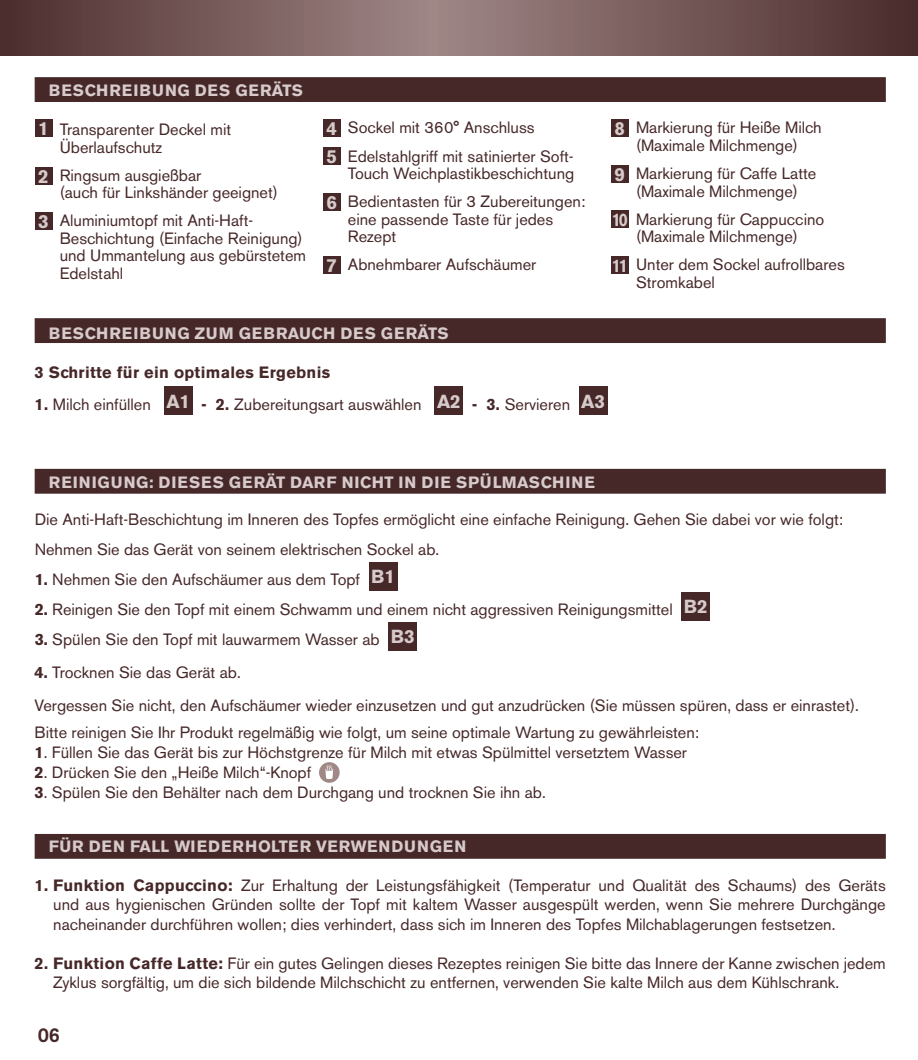
<style>
.page{position:relative;width:918px;height:1060px;background:#fff}
.page>*{position:absolute;margin:0;border:0;box-sizing:border-box;transform-origin:0 0}
.t1{font:500 20px "Akzidenz Grotesk BE";color:#472829}
.t2{font:16.25px/17.5px "Akzidenz Grotesk BE";color:#472829}
.t3{font:700 16.25px "Akzidenz Grotesk BE";letter-spacing:.06em;color:#d6caca}
.t4{font:700 16.25px "Akzidenz Grotesk BE";color:#472829}
.s1{font-weight:700;font-size:18.75px;color:#d6caca}
.s2{font-weight:700;font-size:18px;color:#d6caca}
.s3{font-weight:700}
</style>
<div class="page">
<div style="left:35px;top:77px;width:850px;height:25px;background:#472829;border:1px solid #472829"></div>
<div style="left:35px;top:318px;width:850px;height:25px;background:#472829;border:1px solid #472829"></div>
<div style="left:35px;top:469px;width:850px;height:25px;background:#472829;border:1px solid #472829"></div>
<div style="left:35px;top:834px;width:850px;height:24px;background:#472829"></div>
<svg style="left:0;top:0;width:917px;height:56px;background:#755959"></svg>
<div style="left:35px;top:119px;width:17px;height:18px;background:#472829"></div>
<div style="left:35px;top:167px;width:17px;height:17px;background:#472829"></div>
<div style="left:35px;top:212px;width:17px;height:18px;background:#472829"></div>
<div style="left:323px;top:119px;width:17px;height:18px;background:#472829"></div>
<div style="left:323px;top:147px;width:17px;height:18px;background:#472829"></div>
<div style="left:323px;top:193px;width:17px;height:18px;background:#472829"></div>
<div style="left:323px;top:256px;width:17px;height:18px;background:#472829"></div>
<div style="left:610px;top:119px;width:18px;height:18px;background:#472829"></div>
<div style="left:610px;top:165px;width:18px;height:18px;background:#472829"></div>
<div style="left:610px;top:210px;width:18px;height:18px;background:#472829"></div>
<div style="left:610px;top:256px;width:18px;height:18px;background:#472829"></div>
<div style="left:164px;top:386px;width:28px;height:29px;background:#472829"></div>
<div style="left:434px;top:386px;width:29px;height:29px;background:#472829"></div>
<div style="left:578px;top:386px;width:29px;height:29px;background:#472829"></div>
<div style="left:369px;top:562px;width:28px;height:28px;background:#472829"></div>
<div style="left:681px;top:592px;width:28px;height:28px;background:#472829"></div>
<div style="left:388px;top:622px;width:28px;height:28px;background:#472829"></div>
<div style="left:319px;top:762px;width:20px;height:21px;background:#a08887;border-radius:50%"></div>
<svg style="left:325px;top:765px;width:8px;height:14px"></svg>
<p class="t3" style="left:49px;top:81px;width:253px">BESCHREIBUNG DES GERÄTS</p>
<p class="t2" style="left:60px;top:121px;width:173px;text-indent:-21px"><span class="s1">1</span> Transparenter Deckel mit<br>Überlaufschutz</p>
<p class="t2" style="left:60px;top:166px;width:220px;text-indent:-21px"><span class="s1">2</span> Ringsum ausgießbar<br>(auch für Linkshänder geeignet)</p>
<p class="t2" style="left:60px;top:212px;width:248px;text-indent:-21px"><span class="s1">3</span> Aluminiumtopf mit Anti-Haft-<br>Beschichtung (Einfache Reinigung) und Ummantelung aus gebürstetem<br>Edelstahl</p>
<p class="t2" style="left:326px;top:114px;width:248px;line-height:28.2px"><span class="s1">4</span> Sockel mit 360° Anschluss<br><span class="s1">5</span> Edelstahlgriff mit satinierter Soft-</p>
<p class="t2" style="left:326px;top:159px;width:260px;line-height:28.2px;text-indent:21px">Touch Weichplastikbeschichtung<br><span class="s1">6</span> Bedientasten für 3 Zubereitungen:</p>
<p class="t2" style="left:348px;top:210px;width:207px">eine passende Taste für jedes<br>Rezept</p>
<p class="t2" style="left:326px;top:256px;width:211px"><span class="s1">7</span> Abnehmbarer Aufschäumer</p>
<p class="t2" style="left:614px;top:119px;width:208px;text-align:center"><span class="s1">8</span> Markierung für Heiße Milch (Maximale Milchmenge)</p>
<p class="t2" style="left:614px;top:165px;width:203px;text-align:center"><span class="s1">9</span> Markierung für Caffe Latte (Maximale Milchmenge)</p>
<p class="t2" style="left:611px;top:210px;width:214px;text-align:center"><span class="s2">10</span> Markierung für Cappuccino (Maximale Milchmenge)</p>
<p class="t2" style="left:635px;top:256px;width:210px;text-indent:-24px"><span class="s2">11</span> Unter dem Sockel aufrollbares<br>Stromkabel</p>
<p class="t3" style="left:49px;top:324px;width:398px">BESCHREIBUNG ZUM GEBRAUCH DES GERÄTS</p>
<p class="t4" style="left:35px;top:363px;width:297px">3 SCHRITTE FÜR EIN OPTIMALES ERGEBNIS</p>
<p class="t2" style="left:35px;top:395px;width:571px"><span class="s3">1.</span> Milch einfüllen <span class="s1">A1</span> <span class="s3">- 2.</span> Zubereitungsart auswählen <span class="s1">A2</span> <span class="s3">- 3.</span> Servieren <span class="s1">A3</span></p>
<p class="t3" style="left:49px;top:473px;width:547px">REINIGUNG: DIESES GERÄT DARF NICHT IN DIE SPÜLMASCHINE</p>
<p class="t2" style="left:35px;top:505px;width:809px;line-height:30px">Die Anti-Haft-Beschichtung im Inneren des Topfes ermöglicht eine einfache Reinigung. Gehen Sie dabei vor wie folgt:<br>Nehmen Sie das Gerät von seinem elektrischen Sockel ab.</p>
<p class="t2" style="left:35px;top:571px;width:361px"><span class="s3">1.</span> Nehmen Sie den Aufschäumer aus dem Topf <span class="s1">B1</span></p>
<p class="t2" style="left:35px;top:601px;width:674px"><span class="s3">2.</span> Reinigen Sie den Topf mit einem Schwamm und einem nicht aggressiven Reinigungsmittel <span class="s1">B2</span></p>
<p class="t2" style="left:35px;top:631px;width:381px"><span class="s3">3.</span> Spülen Sie den Topf mit lauwarmem Wasser ab <span class="s1">B3</span></p>
<p class="t2" style="left:35px;top:656px;width:825px;line-height:32.5px"><span class="s3">4.</span> Trocknen Sie das Gerät ab.<br>Vergessen Sie nicht, den Aufschäumer wieder einzusetzen und gut anzudrücken (Sie müssen spüren, dass er einrastet).</p>
<p class="t2" style="left:35px;top:723px;width:665px">Bitte reinigen Sie Ihr Produkt regelmäßig wie folgt, um seine optimale Wartung zu gewährleisten:</p>
<p class="t2" style="left:35px;top:743px;width:653px"><span class="s3">1</span>. Füllen Sie das Gerät bis zur Höchstgrenze für Milch mit etwas Spülmittel versetztem Wasser</p>
<p class="t2" style="left:35px;top:763px;width:278px"><span class="s3">2</span>. Drücken Sie den „Heiße Milch“-Knopf</p>
<p class="t2" style="left:35px;top:783px;width:512px"><span class="s3">3</span>. Spülen Sie den Behälter nach dem Durchgang und trocknen Sie ihn ab.</p>
<p class="t3" style="left:49px;top:836px;width:13px">FÜR</p>
<p class="t3" style="left:89px;top:836px;width:52px">DEN FALL</p>
<p class="t3" style="left:174px;top:836px;width:12px">WIE</p>
<p class="t3" style="left:208px;top:836px;width:25px">DERHOLTER</p>
<p class="t3" style="left:316px;top:836px;width:14px">VERWEN</p>
<p class="t3" style="left:391px;top:836px;width:63px">DUNGEN</p>
<p class="t2" style="left:53px;top:875px;width:833px;line-height:19.5px;text-align:justify;text-indent:-19px"><span class="s3">1. FUNKTION CAPPUCCINO:</span> Zur Erhaltung der Leistungsfähigkeit (Temperatur und Qualität des Schaums) des Geräts und aus hygienischen Gründen sollte der Topf mit kaltem Wasser ausgespült werden, wenn Sie mehrere Durchgänge nacheinander durchführen wollen; dies verhindert, dass sich im Inneren des Topfes Milchablagerungen festsetzen.</p>
<p class="t2" style="left:53px;top:953px;width:833px;line-height:19.5px;text-indent:-19px"><span class="s3">2. FUNKTION CAFFE LATTE:</span> Für ein gutes Gelingen dieses Rezeptes reinigen Sie bitte das Innere der Kanne zwischen jedem<br>Zyklus sorgfältig, um die sich bildende Milchschicht zu entfernen, verwenden Sie kalte Milch aus dem Kühlschrank.</p>
<p class="t1" style="left:38px;top:1023px;width:24px">06</p>
</div>
